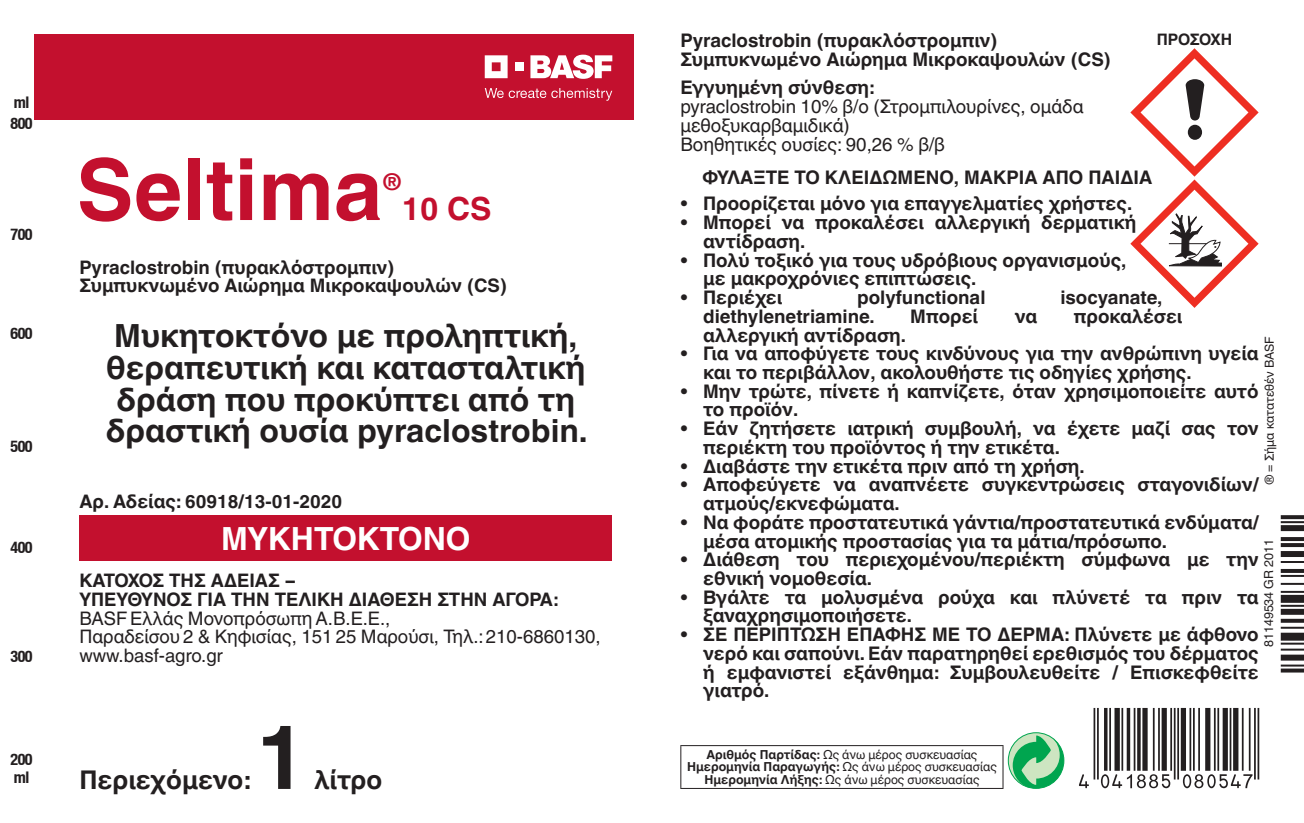
<style>
.page{position:relative;width:1304px;height:823px;background:#fff}
.page>*{position:absolute;margin:0;border:0;box-sizing:border-box;transform-origin:0 0}
.t1{font:700 88.6px "Helvetica Linotype";color:#231f20}
.t2{font:700 85px "Helvetica Linotype";color:#c3102e}
.t3{font:700 31.8px/31.8px "Helvetica Linotype";color:#231f20;text-align:center}
.t4{font:700 31.8px "Helvetica Linotype";color:#fff}
.t5{font:700 31.8px "Helvetica Linotype";color:#c3102e}
.t6{font:700 25.8px "Helvetica Linotype";color:#231f20}
.t7{font:700 23px "Helvetica Linotype";color:#c3102e}
.t8{font:700 18.8px/18.8px "Helvetica Linotype";color:#231f20}
.t9{font:18.8px/18.8px "Helvetica Linotype";color:#231f20}
.t10{font:700 18.6px/18.6px "Helvetica Linotype";color:#231f20}
.t11{font:18.6px/18.6px "Helvetica Linotype";color:#231f20}
.t12{font:700 condensed 16px/21.6px "Helvetica Neue LT";letter-spacing:-.025em;color:#231f20}
.t13{font:700 15.8px "Helvetica Linotype";letter-spacing:-.015em;color:#231f20}
.t14{font:12.6px "Helvetica Linotype";color:#231f20}
.t15{font:12.4px/12.4px "Helvetica Linotype";color:#231f20;text-align:center}
.s1{font-weight:700}
</style>
<div class="page">
<svg style="left:1008px;top:732px;width:56px;height:55px"></svg>
<div style="left:1008px;top:732px;width:56px;height:56px;border:1px solid #00a54f;border-radius:50%"></div>
<svg style="left:1013px;top:735px;width:51px;height:52px;background:#71c992"></svg>
<hr style="left:680px;top:744px;width:323px;height:1px;background:#231f20">
<hr style="left:680px;top:745px;width:1px;height:42px;background:#231f20">
<hr style="left:1002px;top:745px;width:1px;height:42px;background:#231f20">
<hr style="left:680px;top:787px;width:323px;height:1px;background:#231f20">
<svg style="left:1130px;top:48px;width:129px;height:260px"></svg>
<div style="left:79px;top:515px;width:533px;height:46px;background:#c3102e"></div>
<div style="left:34px;top:34px;width:600px;height:85px;background:#c3102e"></div>
<svg style="left:530px;top:55px;width:82px;height:24px"></svg>
<svg style="left:485px;top:55px;width:23px;height:23px"></svg>
<div style="left:515px;top:62px;width:8px;height:9px;background:#fff"></div>
<svg style="left:485px;top:88px;width:127px;height:13px"></svg>
<p class="t12" style="left:10px;top:91px;width:24px">ml<br>800</p>
<p class="t12" style="left:10px;top:223px;width:24px">700</p>
<p class="t12" style="left:10px;top:322px;width:24px">600</p>
<p class="t12" style="left:10px;top:435px;width:24px">500</p>
<p class="t12" style="left:10px;top:536px;width:24px">400</p>
<p class="t12" style="left:10px;top:644px;width:24px">300</p>
<p class="t12" style="left:10px;top:749px;width:24px;line-height:18.2px">200 ml</p>
<h2 class="t2" style="left:77px;top:141px;width:307px">Seltima</h2>
<p class="t7" style="left:382px;top:168px;width:21px">®</p>
<h3 class="t5" style="left:402px;top:190px;width:91px">10 CS</h3>
<p class="t10" style="left:79px;top:258px;width:429px">Pyraclostrobin (πυρακλόστρομπιν)<br>Συμπυκνωμένο Αιώρημα Μικροκαψουλών (CS)</p>
<h3 class="t3" style="left:106px;top:320px;width:483px">Μυκητοκτόνο με προληπτική, θεραπευτική και κατασταλτική δράση που προκύπτει από τη δραστική ουσία pyraclostrobin.</h3>
<p class="t10" style="left:79px;top:492px;width:264px">Αρ. Αδείας: 60918/13-01-2020</p>
<h3 class="t4" style="left:221px;top:520px;width:251px">ΜΥΚΗΤΟΚΤΟΝΟ</h3>
<p class="t10" style="left:79px;top:571px;width:480px">ΚΑΤΟΧΟΣ ΤΗΣ ΑΔΕΙΑΣ -<br>ΥΠΕΥΘΥΝΟΣ ΓΙΑ ΤΗΝ ΤΕΛΙΚΗ ΔΙΑΘΕΣΗ ΣΤΗΝ ΑΓΟΡΑ:</p>
<p class="t11" style="left:79px;top:608px;width:523px">BASF Ελλάς Μονοπρόσωπη Α.Β.Ε.Ε.,<br>Παραδείσου 2 &amp; Κηφισίας, 151 25 Μαρούσι, Τηλ.:210-6860130, www.basf-agro.gr</p>
<h3 class="t6" style="left:79px;top:764px;width:173px">Περιεχόμενο:</h3>
<h1 class="t1" style="left:256px;top:706px;width:53px">1</h1>
<h3 class="t6" style="left:314px;top:764px;width:70px">λίτρo</h3>
<p class="t8" style="left:680px;top:32px;width:432px">Pyraclostrobin (πυρακλόστρομπιν)<br>Συμπυκνωμένο Αιώρημα Μικροκαψουλών (CS)</p>
<p class="t8" style="left:680px;top:78px;width:196px">Εγγυημένη σύνθεση:</p>
<p class="t9" style="left:680px;top:97px;width:405px">pyraclostrobin 10% β/o (Στρομπιλουρίνες, ομάδα μεθοξυκαρβαμιδικά)<br>Βοηθητικές ουσίες: 90,26 % β/β</p>
<p class="t8" style="left:702px;top:168px;width:451px">ΦΥΛΑΞΤΕ ΤΟ ΚΛΕΙΔΩΜΕΝΟ, ΜΑΚΡΙΑ ΑΠΟ ΠΑΙΔΙΑ</p>
<p class="t8" style="left:680px;top:194px;width:453px">• Προορίζεται μόνο για επαγγελματίες χρήστες.</p>
<p class="t8" style="left:703px;top:213px;width:435px;text-indent:-23px">• Μπορεί να προκαλέσει αλλεργική δερματική αντίδραση.</p>
<p class="t8" style="left:703px;top:250px;width:425px;text-indent:-23px">• Πολύ τοξικό για τους υδρόβιους οργανισμούς, με μακροχρόνιες επιπτώσεις.</p>
<p class="t8" style="left:680px;top:288px;width:103px">• Περιέχει</p>
<p class="t8" style="left:857px;top:288px;width:130px">polyfunctional</p>
<p class="t8" style="left:1060px;top:288px;width:104px">isocyanate,</p>
<p class="t8" style="left:703px;top:307px;width:173px">diethylenetriamine.</p>
<p class="t8" style="left:910px;top:307px;width:69px">Μπορεί</p>
<p class="t8" style="left:1015px;top:307px;width:24px">να</p>
<p class="t8" style="left:1074px;top:307px;width:110px">προκαλέσει</p>
<p class="t8" style="left:703px;top:325px;width:204px">αλλεργική αντίδραση.</p>
<p class="t8" style="left:703px;top:344px;width:557px;text-indent:-23px">• Για να αποφύγετε τους κινδύνους για την ανθρώπινη υγεία και το περιβάλλον, ακολουθήστε τις οδηγίες χρήσης.</p>
<p class="t8" style="left:703px;top:381px;width:557px;text-indent:-23px">• Μην τρώτε, πίνετε ή καπνίζετε, όταν χρησιμοποιείτε αυτό το προϊόν.</p>
<p class="t8" style="left:703px;top:419px;width:557px;text-indent:-23px">• Εάν ζητήσετε ιατρική συμβουλή, να έχετε μαζί σας τον περιέκτη του προϊόντος ή την ετικέτα.</p>
<p class="t8" style="left:680px;top:456px;width:406px">• Διαβάστε την ετικέτα πριν από τη χρήση.</p>
<p class="t8" style="left:703px;top:475px;width:557px;text-indent:-23px">• Αποφεύγετε να αναπνέετε συγκεντρώσεις σταγονιδίων/ ατμούς/εκνεφώματα.</p>
<p class="t8" style="left:703px;top:512px;width:557px;text-indent:-23px">• Να φοράτε προστατευτικά γάντια/προστατευτικά ενδύματα/ μέσα ατομικής προστασίας για τα μάτια/πρόσωπο.</p>
<p class="t8" style="left:703px;top:550px;width:557px;text-indent:-23px">• Διάθεση του περιεχομένου/περιέκτη σύμφωνα με την εθνική νομοθεσία.</p>
<p class="t8" style="left:703px;top:587px;width:557px;text-indent:-23px">• Βγάλτε τα μολυσμένα ρούχα και πλύνετέ τα πριν τα ξαναχρησιμοποιήσετε.</p>
<p class="t8" style="left:703px;top:624px;width:557px;text-align:justify;text-indent:-23px">• ΣΕ ΠΕΡΙΠΤΩΣΗ ΕΠΑΦΗΣ ΜΕ ΤΟ ΔΕΡΜΑ: Πλύνετε με άφθονο νερό και σαπούνι. Εάν παρατηρηθεί ερεθισμός του δέρματος ή εμφανιστεί εξάνθημα: Συμβουλευθείτε / Επισκεφθείτε γιατρό.</p>
<p class="t13" style="left:1157px;top:31px;width:77px">ΠΡΟΣΟΧΗ</p>
<p class="t15" style="left:1263px;top:485px;width:150px;rotate:-90deg">® = Σήμα κατατεθέν BASF</p>
<p class="t14" style="left:1262px;top:647px;width:110px;rotate:-90deg">81149534 GR 2011</p>
<p class="t15" style="left:687px;top:748px;width:311px"><span class="s1">Αριθμός Παρτίδας:</span> Ως άνω μέρος συσκευασίας<br><span class="s1">Ημερομηνία Παραγωγής:</span> Ως άνω μέρος συσκευασίας<br><span class="s1">Ημερομηνία Λήξης:</span> Ως άνω μέρος συσκευασίας</p>
</div>
